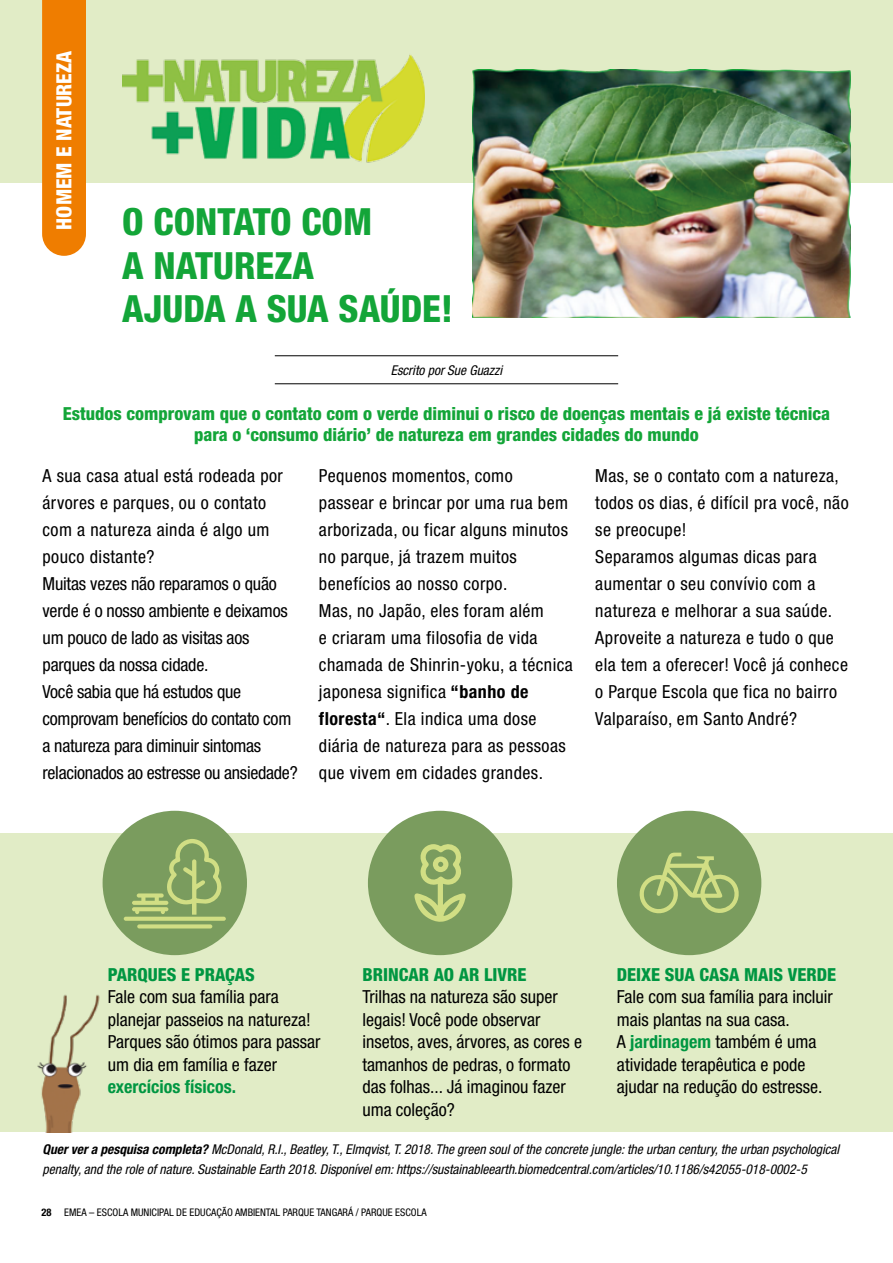
<style>
.page{position:relative;width:893px;height:1263px;background:#fff}
.page>*{position:absolute;margin:0;border:0;box-sizing:border-box;transform-origin:0 0}
.t1{font:800 condensed 37.5px/43.5px "Helvetica Neue LT Std";color:#13a538}
.t2{font:800 condensed 21px "Helvetica Neue LT Std";color:#fff}
.t3{font:condensed 18px/27px "Helvetica Neue LT Std";letter-spacing:.025em;color:#000}
.t4{font:condensed 18px/22.5px "Helvetica Neue LT Std";color:#000}
.t5{font:condensed 18px/27px "Helvetica Neue LT Std";letter-spacing:-.01em;color:#000}
.t6{font:800 condensed 18px/21px "Helvetica Neue LT Std";color:#13a538;text-align:center}
.t7{font:800 condensed 18px "Helvetica Neue LT Std";color:#009641}
.t8{font:700 condensed 18px "Helvetica Neue LT Std";color:#009641}
.t9{font:italic condensed 13.5px/19.5px "Helvetica Neue LT Std";color:#000}
.t10{font:condensed 10.5px "Helvetica Neue LT Std";color:#000}
.s1{font-weight:700}
.s2{font-weight:700;color:#009641}
</style>
<div class="page">
<div style="left:0;top:0;width:893px;height:183px;background:#e1ecc6"></div>
<div style="left:0;top:833px;width:893px;height:299px;background:#e1ecc6"></div>
<img style="left:122px;top:54px;width:302px;height:109px">
<img style="left:473px;top:69px;width:377px;height:249px">
<hr style="left:275px;top:355px;width:343px;height:1px;background:#000">
<hr style="left:275px;top:383px;width:343px;height:1px;background:#000">
<img style="left:37px;top:994px;width:63px;height:138px">
<div style="left:103px;top:811px;width:144px;height:144px;background:#7a9c5e;border-radius:50%"></div>
<svg style="left:124px;top:917px;width:102px;height:4px"></svg>
<svg style="left:137px;top:924px;width:75px;height:4px"></svg>
<svg style="left:132px;top:839px;width:90px;height:76px"></svg>
<div style="left:368px;top:811px;width:144px;height:144px;background:#7a9c5e;border-radius:50%"></div>
<svg style="left:414px;top:844px;width:52px;height:78px"></svg>
<div style="left:617px;top:811px;width:144px;height:144px;background:#7a9c5e;border-radius:50%"></div>
<svg style="left:639px;top:853px;width:100px;height:61px"></svg>
<div style="left:42px;top:0;width:44px;height:256px;background:#ef7d00"></div>
<p class="t2" style="left:51px;top:230px;width:180px;rotate:-90deg">HOMEM E NATUREZA</p>
<h1 class="t1" style="left:122px;top:200px;width:333px">O CONTATO COM<br>A NATUREZA<br>AJUDA A SUA SAÚDE!</h1>
<p class="t9" style="left:391px;top:360px;width:113px">Escrito por Sue Guazzi</p>
<p class="t6" style="left:63px;top:403px;width:769px">Estudos comprovam que o contato com o verde diminui o risco de doenças mentais e já existe técnica para o ‘consumo diário’ de natureza em grandes cidades do mundo</p>
<p class="t5" style="left:43px;top:462px;width:257px">A sua casa atual está rodeada por árvores e parques, ou o contato com a natureza ainda é algo um pouco distante?<br>Muitas vezes não reparamos o quão verde é o nosso ambiente e deixamos um pouco de lado as visitas aos parques da nossa cidade.<br>Você sabia que há estudos que comprovam benefícios do contato com a natureza para diminuir sintomas relacionados ao estresse ou ansiedade?</p>
<p class="t3" style="left:319px;top:462px;width:256px">Pequenos momentos, como<br>passear e brincar por uma rua bem arborizada, ou ficar alguns minutos no parque, já trazem muitos benefícios ao nosso corpo.<br>Mas, no Japão, eles foram além<br>e criaram uma filosofia de vida chamada de Shinrin-yoku, a técnica japonesa significa <span class="s1">“banho de floresta“</span>. Ela indica uma dose diária de natureza para as pessoas que vivem em cidades grandes.</p>
<p class="t3" style="left:595px;top:462px;width:255px">Mas, se o contato com a natureza, todos os dias, é difícil pra você, não se preocupe!<br>Separamos algumas dicas para aumentar o seu convívio com a natureza e melhorar a sua saúde.<br>Aproveite a natureza e tudo o que ela tem a oferecer! Você já conhece o Parque Escola que fica no bairro<br>Valparaíso, em Santo André?</p>
<p class="t7" style="left:108px;top:963px;width:149px">PARQUES E PRAÇAS</p>
<p class="t4" style="left:108px;top:985px;width:214px">Fale com sua família para planejar passeios na natureza!<br>Parques são ótimos para passar um dia em família e fazer</p>
<p class="t8" style="left:108px;top:1076px;width:130px">exercícios físicos.</p>
<p class="t7" style="left:362px;top:963px;width:166px">BRINCAR AO AR LIVRE</p>
<p class="t4" style="left:362px;top:985px;width:221px">Trilhas na natureza são super legais! Você pode observar insetos, aves, árvores, as cores e tamanhos de pedras, o formato das folhas... Já imaginou fazer uma coleção?</p>
<p class="t7" style="left:617px;top:963px;width:221px">DEIXE SUA CASA MAIS VERDE</p>
<p class="t4" style="left:617px;top:985px;width:217px">Fale com sua família para incluir mais plantas na sua casa.<br>A <span class="s2">jardinagem</span> também é uma atividade terapêutica e pode ajudar na redução do estresse.</p>
<p class="t9" style="left:43px;top:1140px;width:798px"><span class="s1">Quer ver a pesquisa completa?</span> McDonald, R.I., Beatley, T., Elmqvist, T. 2018. The green soul of the concrete jungle: the urban century, the urban psychological penalty, and the role of nature. Sustainable Earth 2018. Disponível em: https://sustainableearth.biomedcentral.com/articles/10.1186/s42055-018-0002-5</p>
<p class="t10" style="left:41px;top:1206px;width:387px"><span class="s1">28</span> EMEA – ESCOLA MUNICIPAL DE EDUCAÇÃO AMBIENTAL PARQUE TANGARÁ / PARQUE ESCOLA</p>
</div>
